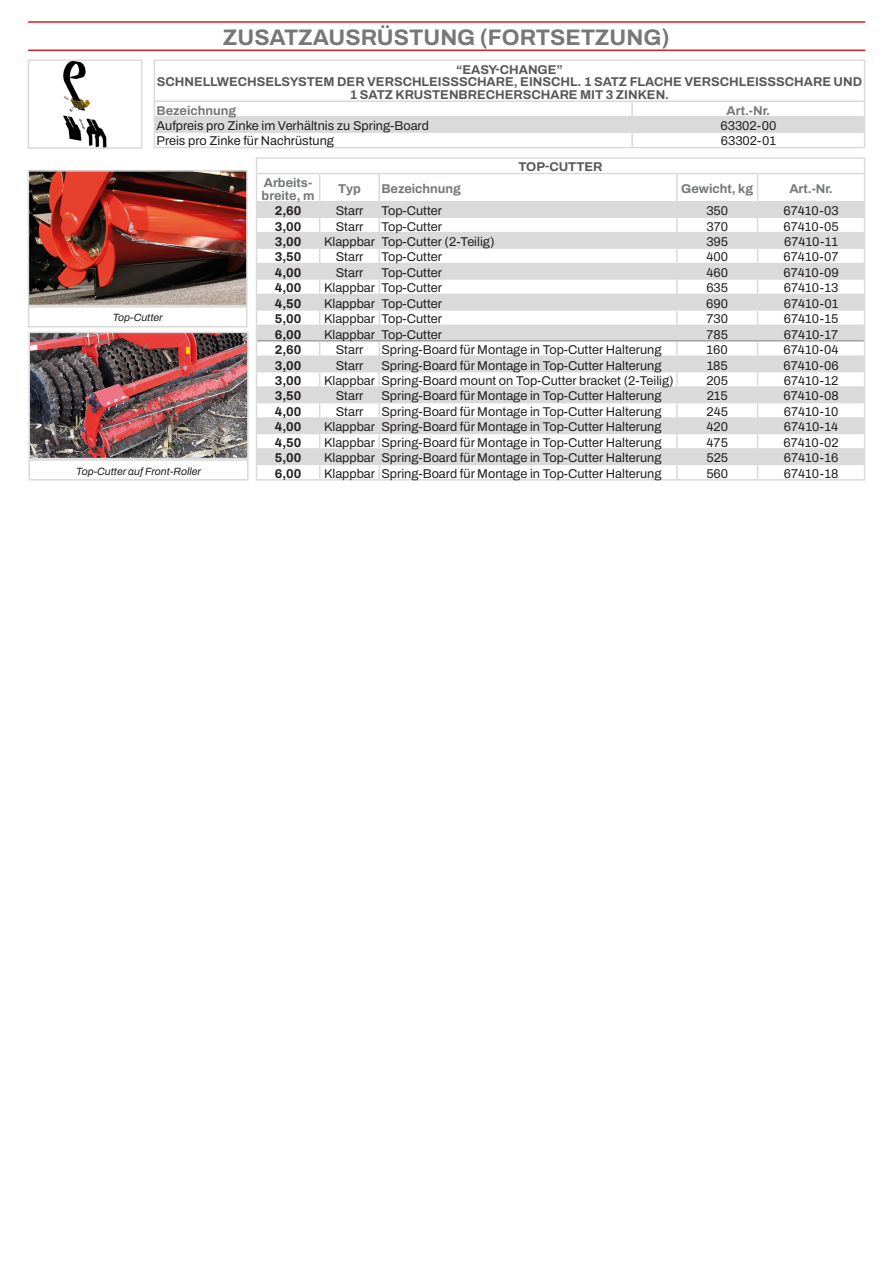
<style>
.page{position:relative;width:893px;height:1263px;background:#fff}
.page>*{position:absolute;margin:0;border:0;box-sizing:border-box;transform-origin:0 0}
.Underoverskrift_DK{font:700 22.5px "Archivo";color:#757879}
.t1{font:12.75px "Archivo";color:#231f20}
.t2{font:700 12.75px/12.8px "Archivo";color:#57585a;text-align:center}
.t3{font:700 12.75px "Archivo";color:#231f20}
.t4{font:700 12.75px/12.8px "Archivo";color:#757879}
.t5{font:italic 10.5px "Archivo";color:#231f20}
</style>
<div class="page">
<hr style="left:28px;top:21px;width:837px;height:2px;background:#d91f26">
<hr style="left:28px;top:50px;width:837px;height:1px;background:#d91f26">
<img style="left:63px;top:63px;width:44px;height:83px">
<div style="left:28px;top:60px;width:114px;height:89px;border:2px solid #dadadb"></div>
<hr style="left:154px;top:60px;width:478px;height:1px;background:#dadadb">
<hr style="left:154px;top:61px;width:1px;height:39px;background:#dadadb">
<hr style="left:632px;top:60px;width:233px;height:1px;background:#dadadb">
<hr style="left:864px;top:61px;width:1px;height:39px;background:#dadadb">
<hr style="left:154px;top:100px;width:478px;height:2px;background:#dadadb">
<hr style="left:632px;top:100px;width:233px;height:2px;background:#dadadb">
<hr style="left:154px;top:147px;width:478px;height:1px;background:#dadadb">
<hr style="left:632px;top:147px;width:233px;height:1px;background:#dadadb">
<svg style="left:154px;top:102px;width:711px;height:45px"></svg>
<hr style="left:256px;top:157px;width:64px;height:2px;background:#dadadb">
<hr style="left:320px;top:157px;width:59px;height:2px;background:#dadadb">
<hr style="left:379px;top:157px;width:298px;height:2px;background:#dadadb">
<hr style="left:677px;top:157px;width:81px;height:2px;background:#dadadb">
<hr style="left:758px;top:157px;width:107px;height:2px;background:#dadadb">
<hr style="left:379px;top:479px;width:298px;height:2px;background:#dadadb">
<hr style="left:677px;top:479px;width:81px;height:2px;background:#dadadb">
<hr style="left:758px;top:479px;width:107px;height:2px;background:#dadadb">
<hr style="left:256px;top:479px;width:64px;height:2px;background:#dadadb">
<hr style="left:320px;top:479px;width:59px;height:2px;background:#dadadb">
<svg style="left:256px;top:159px;width:609px;height:320px"></svg>
<hr style="left:256px;top:263px;width:64px;height:1px;background:#dadadb">
<hr style="left:320px;top:263px;width:59px;height:1px;background:#dadadb">
<hr style="left:379px;top:263px;width:298px;height:1px;background:#dadadb">
<hr style="left:677px;top:263px;width:81px;height:1px;background:#dadadb">
<hr style="left:758px;top:263px;width:107px;height:1px;background:#dadadb">
<img style="left:31px;top:173px;width:214px;height:130px">
<div style="left:28px;top:170px;width:220px;height:136px;border:2px solid #dadadb"></div>
<div style="left:28px;top:306px;width:219px;height:21px;border:2px solid #dadadb"></div>
<img style="left:31px;top:335px;width:215px;height:121px">
<div style="left:28px;top:332px;width:221px;height:127px;border:2px solid #dadadb"></div>
<div style="left:28px;top:459px;width:221px;height:21px;border:2px solid #dadadb"></div>
<p class="Underoverskrift_DK" style="left:223px;top:20px;width:448px">ZUSATZAUSRÜSTUNG (FORTSETZUNG)</p>
<p class="t2" style="left:456px;top:63px;width:108px">“EASY-CHANGE”</p>
<p class="t2" style="left:157px;top:76px;width:707px">SCHNELLWECHSELSYSTEM DER VERSCHLEISSSCHARE, EINSCHL. 1 SATZ FLACHE VERSCHLEISSSCHARE UND<br>1 SATZ KRUSTENBRECHERSCHARE MIT 3 ZINKEN.</p>
<p class="t4" style="left:157px;top:104px;width:81px">Bezeichnung</p>
<p class="t4" style="left:727px;top:104px;width:45px">Art.-Nr.</p>
<p class="t1" style="left:157px;top:116px;width:274px">Aufpreis pro Zinke im Verhältnis zu Spring-Board</p>
<p class="t1" style="left:720px;top:116px;width:57px">63302-00</p>
<p class="t1" style="left:157px;top:132px;width:179px">Preis pro Zinke für Nachrüstung</p>
<p class="t1" style="left:721px;top:132px;width:57px">63302-01</p>
<p class="t2" style="left:518px;top:161px;width:86px">TOP-CUTTER</p>
<p class="t4" style="left:262px;top:176px;width:54px">Arbeits&shy;breite, m</p>
<p class="t4" style="left:338px;top:182px;width:24px">Typ</p>
<p class="t4" style="left:381px;top:182px;width:81px">Bezeichnung</p>
<p class="t4" style="left:681px;top:182px;width:74px">Gewicht, kg</p>
<p class="t4" style="left:789px;top:182px;width:45px">Art.-Nr.</p>
<p class="t3" style="left:275px;top:201px;width:28px">2,60</p>
<p class="t1" style="left:336px;top:201px;width:29px">Starr</p>
<p class="t1" style="left:381px;top:201px;width:62px">Top-Cutter</p>
<p class="t1" style="left:706px;top:201px;width:23px">350</p>
<p class="t1" style="left:783px;top:201px;width:57px">67410-03</p>
<p class="t3" style="left:275px;top:217px;width:28px">3,00</p>
<p class="t1" style="left:336px;top:217px;width:29px">Starr</p>
<p class="t1" style="left:381px;top:217px;width:62px">Top-Cutter</p>
<p class="t1" style="left:706px;top:217px;width:23px">370</p>
<p class="t1" style="left:783px;top:217px;width:57px">67410-05</p>
<p class="t3" style="left:275px;top:232px;width:28px">3,00</p>
<p class="t1" style="left:324px;top:232px;width:53px">Klappbar</p>
<p class="t1" style="left:381px;top:232px;width:115px">Top-Cutter (2-Teilig)</p>
<p class="t1" style="left:706px;top:232px;width:23px">395</p>
<p class="t1" style="left:784px;top:232px;width:55px">67410-11</p>
<p class="t3" style="left:275px;top:247px;width:28px">3,50</p>
<p class="t1" style="left:336px;top:248px;width:29px">Starr</p>
<p class="t1" style="left:381px;top:248px;width:62px">Top-Cutter</p>
<p class="t1" style="left:706px;top:248px;width:23px">400</p>
<p class="t1" style="left:784px;top:248px;width:57px">67410-07</p>
<p class="t3" style="left:275px;top:263px;width:28px">4,00</p>
<p class="t1" style="left:336px;top:263px;width:29px">Starr</p>
<p class="t1" style="left:381px;top:263px;width:62px">Top-Cutter</p>
<p class="t1" style="left:706px;top:263px;width:23px">460</p>
<p class="t1" style="left:783px;top:263px;width:57px">67410-09</p>
<p class="t3" style="left:275px;top:278px;width:28px">4,00</p>
<p class="t1" style="left:324px;top:278px;width:53px">Klappbar</p>
<p class="t1" style="left:381px;top:278px;width:62px">Top-Cutter</p>
<p class="t1" style="left:706px;top:278px;width:23px">635</p>
<p class="t1" style="left:784px;top:278px;width:56px">67410-13</p>
<p class="t3" style="left:275px;top:294px;width:28px">4,50</p>
<p class="t1" style="left:324px;top:294px;width:53px">Klappbar</p>
<p class="t1" style="left:381px;top:294px;width:62px">Top-Cutter</p>
<p class="t1" style="left:706px;top:294px;width:23px">690</p>
<p class="t1" style="left:784px;top:294px;width:56px">67410-01</p>
<p class="t3" style="left:275px;top:309px;width:28px">5,00</p>
<p class="t1" style="left:324px;top:309px;width:53px">Klappbar</p>
<p class="t1" style="left:381px;top:309px;width:62px">Top-Cutter</p>
<p class="t1" style="left:706px;top:309px;width:23px">730</p>
<p class="t1" style="left:784px;top:309px;width:56px">67410-15</p>
<p class="t3" style="left:275px;top:325px;width:28px">6,00</p>
<p class="t1" style="left:324px;top:325px;width:53px">Klappbar</p>
<p class="t1" style="left:381px;top:325px;width:62px">Top-Cutter</p>
<p class="t1" style="left:706px;top:325px;width:23px">785</p>
<p class="t1" style="left:784px;top:325px;width:56px">67410-17</p>
<p class="t3" style="left:275px;top:340px;width:28px">2,60</p>
<p class="t1" style="left:336px;top:340px;width:29px">Starr</p>
<p class="t1" style="left:381px;top:340px;width:282px">Spring-Board für Montage in Top-Cutter Halterung</p>
<p class="t1" style="left:707px;top:340px;width:23px">160</p>
<p class="t1" style="left:784px;top:340px;width:57px">67410-04</p>
<p class="t3" style="left:275px;top:356px;width:28px">3,00</p>
<p class="t1" style="left:336px;top:356px;width:29px">Starr</p>
<p class="t1" style="left:381px;top:356px;width:282px">Spring-Board für Montage in Top-Cutter Halterung</p>
<p class="t1" style="left:707px;top:356px;width:23px">185</p>
<p class="t1" style="left:783px;top:356px;width:57px">67410-06</p>
<p class="t3" style="left:275px;top:371px;width:28px">3,00</p>
<p class="t1" style="left:324px;top:371px;width:53px">Klappbar</p>
<p class="t1" style="left:381px;top:371px;width:294px">Spring-Board mount on Top-Cutter bracket (2-Teilig)</p>
<p class="t1" style="left:706px;top:371px;width:23px">205</p>
<p class="t1" style="left:784px;top:371px;width:56px">67410-12</p>
<p class="t3" style="left:275px;top:386px;width:28px">3,50</p>
<p class="t1" style="left:336px;top:387px;width:29px">Starr</p>
<p class="t1" style="left:381px;top:387px;width:282px">Spring-Board für Montage in Top-Cutter Halterung</p>
<p class="t1" style="left:707px;top:387px;width:23px">215</p>
<p class="t1" style="left:783px;top:387px;width:57px">67410-08</p>
<p class="t3" style="left:275px;top:402px;width:28px">4,00</p>
<p class="t1" style="left:336px;top:402px;width:29px">Starr</p>
<p class="t1" style="left:381px;top:402px;width:282px">Spring-Board für Montage in Top-Cutter Halterung</p>
<p class="t1" style="left:706px;top:402px;width:23px">245</p>
<p class="t1" style="left:784px;top:402px;width:56px">67410-10</p>
<p class="t3" style="left:275px;top:417px;width:28px">4,00</p>
<p class="t1" style="left:324px;top:417px;width:53px">Klappbar</p>
<p class="t1" style="left:381px;top:417px;width:282px">Spring-Board für Montage in Top-Cutter Halterung</p>
<p class="t1" style="left:706px;top:417px;width:23px">420</p>
<p class="t1" style="left:784px;top:417px;width:56px">67410-14</p>
<p class="t3" style="left:275px;top:433px;width:28px">4,50</p>
<p class="t1" style="left:324px;top:433px;width:53px">Klappbar</p>
<p class="t1" style="left:381px;top:433px;width:282px">Spring-Board für Montage in Top-Cutter Halterung</p>
<p class="t1" style="left:707px;top:433px;width:23px">475</p>
<p class="t1" style="left:783px;top:433px;width:57px">67410-02</p>
<p class="t3" style="left:275px;top:448px;width:28px">5,00</p>
<p class="t1" style="left:324px;top:448px;width:53px">Klappbar</p>
<p class="t1" style="left:381px;top:448px;width:282px">Spring-Board für Montage in Top-Cutter Halterung</p>
<p class="t1" style="left:706px;top:448px;width:23px">525</p>
<p class="t1" style="left:784px;top:448px;width:56px">67410-16</p>
<p class="t3" style="left:275px;top:464px;width:28px">6,00</p>
<p class="t1" style="left:324px;top:464px;width:53px">Klappbar</p>
<p class="t1" style="left:381px;top:464px;width:282px">Spring-Board für Montage in Top-Cutter Halterung</p>
<p class="t1" style="left:706px;top:464px;width:23px">560</p>
<p class="t1" style="left:784px;top:464px;width:56px">67410-18</p>
<p class="t5" style="left:113px;top:310px;width:51px">Top-Cutter</p>
<p class="t5" style="left:76px;top:463px;width:126px">Top-Cutter auf Front-Roller</p>
</div>
